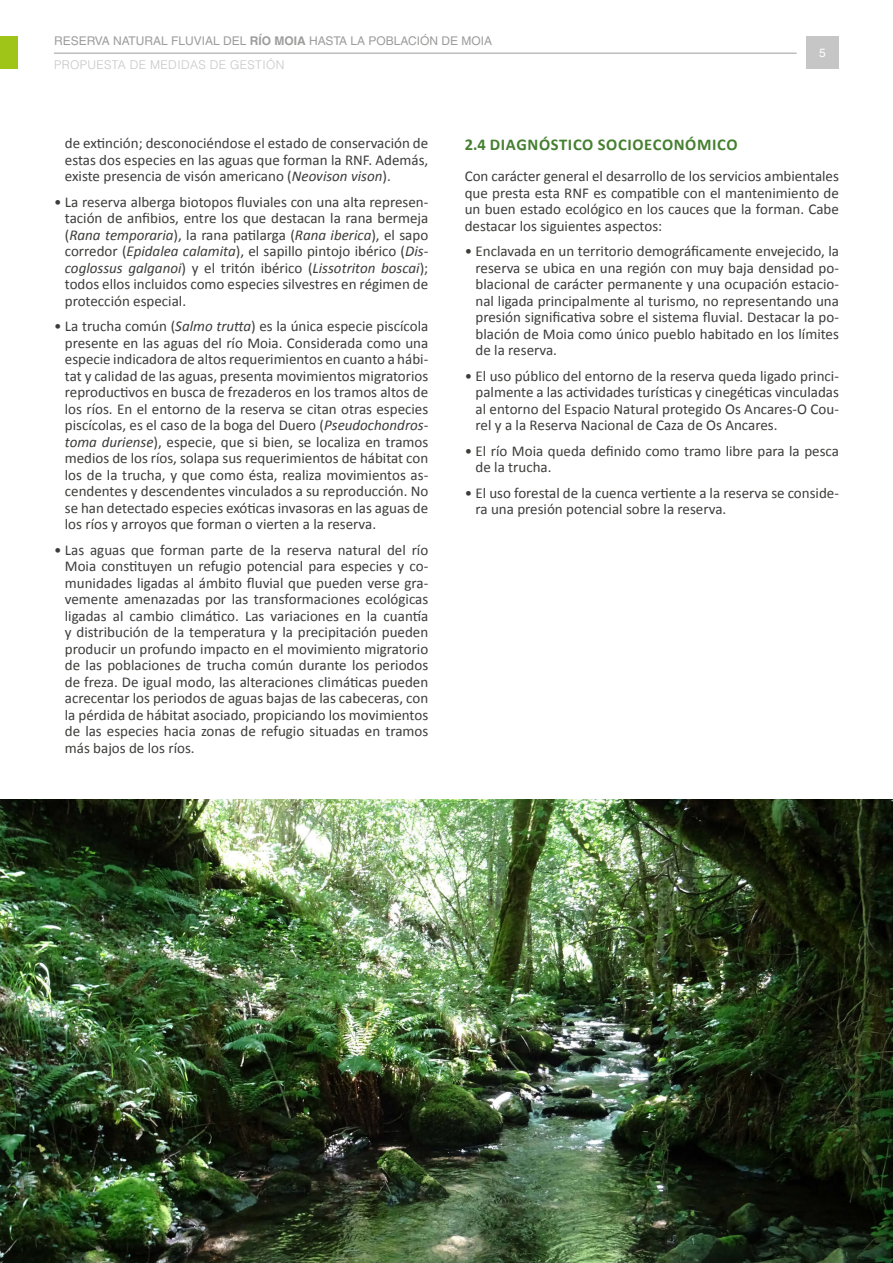
<style>
.page{position:relative;width:893px;height:1263px;background:#fff}
.page>*{position:absolute;margin:0;border:0;box-sizing:border-box;transform-origin:0 0}
.t1{font:700 16.5px "Calibri";letter-spacing:.04em;color:#457f30}
.Body_Text{font:15px/16.5px "Calibri";color:#3c3c3b;text-align:justify}
.t2{font:12px/24.5px "Helvetica LT Std";color:#9d9d9c}
.t3{font:12px "Helvetica LT Std";color:#fff}
.s1{font-weight:700}
.s2{font-weight:300;color:#c6c6c6}
.s3{font-style:italic}
</style>
<div class="page">
<hr style="left:54px;top:53px;width:743px;height:1px;background:#9d9d9c">
<div style="left:0;top:36px;width:18px;height:33px;background:#a0c519"></div>
<div style="left:806px;top:36px;width:33px;height:33px;background:#c6c6c6"></div>
<img style="left:0;top:799px;width:893px;height:464px">
<p class="t2" style="left:54px;top:28px;width:440px">RESERVA NATURAL FLUVIAL DEL <span class="s1">RÍO MOIA</span> HASTA LA POBLACIÓN DE MOIA<br><span class="s2">PROPUESTA DE MEDIDAS DE GESTIÓN</span></p>
<p class="t3" style="left:819px;top:46px;width:8px">5</p>
<p class="Body_Text" style="left:65px;top:134px;width:365px">de extinción; desconociéndose el estado de conservación de estas dos especies en las aguas que forman la RNF. Además, existe presencia de visón americano (<span class="s3">Neovison vison</span>).</p>
<p class="Body_Text" style="left:65px;top:193px;width:365px;text-indent:-11px">• La reserva alberga biotopos fluviales con una alta represen&shy;tación de anfibios, entre los que destacan la rana bermeja (<span class="s3">Rana temporaria</span>), la rana patilarga (<span class="s3">Rana iberica</span>), el sapo corredor (<span class="s3">Epidalea calamita</span>), el sapillo pintojo ibérico (<span class="s3">Dis&shy;coglossus galganoi</span>) y el tritón ibérico (<span class="s3">Lissotriton boscai</span>); todos ellos incluidos como especies silvestres en régimen de protección especial.</p>
<p class="Body_Text" style="left:65px;top:317px;width:365px;text-indent:-11px">• La trucha común (<span class="s3">Salmo trutta</span>) es la única especie piscícola presente en las aguas del río Moia. Considerada como una especie indicadora de altos requerimientos en cuanto a hábi&shy;tat y calidad de las aguas, presenta movimientos migratorios reproductivos en busca de frezaderos en los tramos altos de los ríos. En el entorno de la reserva se citan otras especies piscícolas, es el caso de la boga del Duero (<span class="s3">Pseudochondros&shy;toma duriense</span>), especie, que si bien, se localiza en tramos medios de los ríos, solapa sus requerimientos de hábitat con los de la trucha, y que como ésta, realiza movimientos as&shy;cendentes y descendentes vinculados a su reproducción. No se han detectado especies exóticas invasoras en las aguas de los ríos y arroyos que forman o vierten a la reserva.</p>
<p class="Body_Text" style="left:65px;top:541px;width:365px;text-indent:-11px">• Las aguas que forman parte de la reserva natural del río Moia constituyen un refugio potencial para especies y co&shy;munidades ligadas al ámbito fluvial que pueden verse gra&shy;vemente amenazadas por las transformaciones ecológicas ligadas al cambio climático. Las variaciones en la cuantía y distribución de la temperatura y la precipitación pueden producir un profundo impacto en el movimiento migratorio de las poblaciones de trucha común durante los periodos de freza. De igual modo, las alteraciones climáticas pueden acrecentar los periodos de aguas bajas de las cabeceras, con la pérdida de hábitat asociado, propiciando los movimientos de las especies hacia zonas de refugio situadas en tramos más bajos de los ríos.</p>
<p class="t1" style="left:465px;top:134px;width:274px">2.4 DIAGNÓSTICO SOCIOECONÓMICO</p>
<p class="Body_Text" style="left:465px;top:167px;width:376px">Con carácter general el desarrollo de los servicios ambientales que presta esta RNF es compatible con el mantenimiento de un buen estado ecológico en los cauces que la forman. Cabe destacar los siguientes aspectos:</p>
<p class="Body_Text" style="left:475px;top:242px;width:365px;text-indent:-11px">• Enclavada en un territorio demográficamente envejecido, la reserva se ubica en una región con muy baja densidad po&shy;blacional de carácter permanente y una ocupación estacio&shy;nal ligada principalmente al turismo, no representando una presión significativa sobre el sistema fluvial. Destacar la po&shy;blación de Moia como único pueblo habitado en los límites de la reserva.</p>
<p class="Body_Text" style="left:475px;top:367px;width:365px;text-indent:-11px">• El uso público del entorno de la reserva queda ligado princi&shy;palmente a las actividades turísticas y cinegéticas vinculadas al entorno del Espacio Natural protegido Os Ancares-O Cou&shy;rel y a la Reserva Nacional de Caza de Os Ancares.</p>
<p class="Body_Text" style="left:475px;top:442px;width:365px;text-indent:-11px">• El río Moia queda definido como tramo libre para la pesca de la trucha.</p>
<p class="Body_Text" style="left:475px;top:484px;width:365px;text-indent:-11px">• El uso forestal de la cuenca vertiente a la reserva se conside&shy;ra una presión potencial sobre la reserva.</p>
</div>
